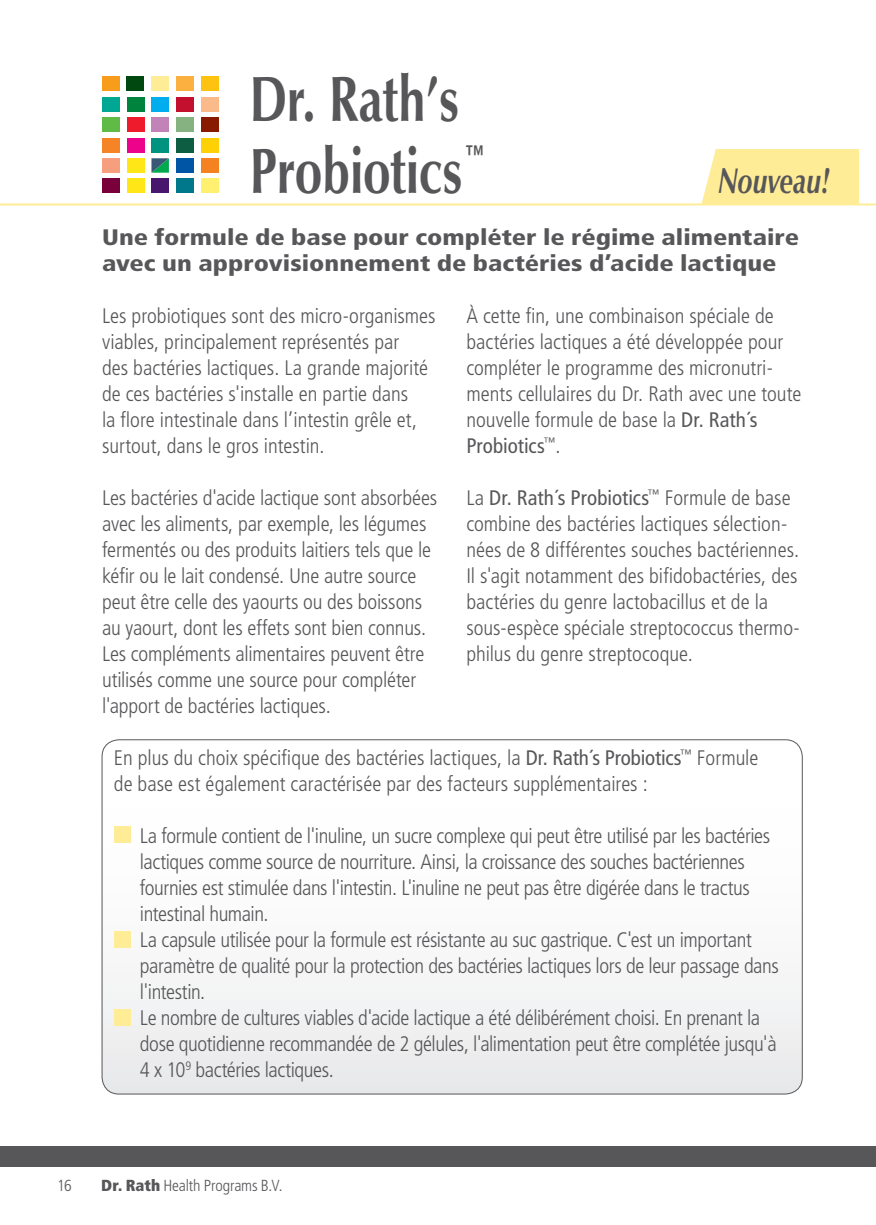
<style>
.page{position:relative;width:876px;height:1225px;background:#fff}
.page>*{position:absolute;margin:0;border:0;box-sizing:border-box;transform-origin:0 0}
.t1{font:64.4px "Zapf Humnst PL Bold A";color:#575659;scale:.75 1}
.t2{font:36px "Zapf Humnst PL Bold Italic A";color:#575659;scale:.73 1}
.t3{font:900 condensed 22.4px/26px "Frutiger LT";color:#575659;scale:1.19 1}
.t4{font:300 condensed 21px/26px "Frutiger LT";letter-spacing:-.01em;color:#575659}
.t5{font:300 condensed 16px "Frutiger LT";letter-spacing:-.01em;color:#575659}
.s1{font-weight:400}
.s2{font-weight:900}
</style>
<div class="page">
<div style="left:0;top:1146px;width:876px;height:21px;background:#575659"></div>
<svg style="left:102px;top:740px;width:700px;height:354px"></svg>
<div style="left:114px;top:826px;width:16px;height:17px;background:#ffec96"></div>
<div style="left:114px;top:930px;width:16px;height:17px;background:#ffec96"></div>
<div style="left:114px;top:1008px;width:16px;height:17px;background:#ffec96"></div>
<div style="left:176px;top:158px;width:18px;height:15px;background:#0155a5"></div>
<div style="left:201px;top:158px;width:17px;height:15px;background:#f58220"></div>
<svg style="left:151px;top:158px;width:18px;height:15px"></svg>
<div style="left:102px;top:77px;width:17px;height:14px;background:#f89c1c"></div>
<div style="left:127px;top:97px;width:17px;height:15px;background:#00843d"></div>
<div style="left:127px;top:77px;width:17px;height:14px;background:#004710"></div>
<div style="left:151px;top:97px;width:18px;height:15px;background:#00aeef"></div>
<div style="left:176px;top:77px;width:18px;height:14px;background:#fbb03f"></div>
<div style="left:176px;top:97px;width:18px;height:15px;background:#c3102f"></div>
<div style="left:127px;top:138px;width:17px;height:14px;background:#ed028c"></div>
<div style="left:151px;top:138px;width:18px;height:14px;background:#00937f"></div>
<div style="left:201px;top:138px;width:17px;height:14px;background:#fed105"></div>
<div style="left:201px;top:77px;width:17px;height:14px;background:#fec210"></div>
<div style="left:201px;top:97px;width:17px;height:15px;background:#faba8a"></div>
<div style="left:127px;top:117px;width:17px;height:15px;background:#ee1b2c"></div>
<div style="left:151px;top:117px;width:18px;height:15px;background:#c183b8"></div>
<div style="left:176px;top:117px;width:18px;height:15px;background:#86b282"></div>
<div style="left:201px;top:117px;width:17px;height:15px;background:#891a02"></div>
<div style="left:102px;top:158px;width:17px;height:15px;background:#f69e7d"></div>
<div style="left:102px;top:179px;width:17px;height:14px;background:#7a003b"></div>
<div style="left:127px;top:179px;width:17px;height:14px;background:#ffe616"></div>
<div style="left:176px;top:138px;width:18px;height:14px;background:#0c5d41"></div>
<div style="left:102px;top:97px;width:17px;height:15px;background:#00a894"></div>
<div style="left:151px;top:179px;width:18px;height:14px;background:#48166d"></div>
<div style="left:102px;top:117px;width:17px;height:15px;background:#60bb46"></div>
<div style="left:176px;top:179px;width:18px;height:14px;background:#00788b"></div>
<div style="left:102px;top:138px;width:17px;height:14px;background:#f58427"></div>
<div style="left:201px;top:179px;width:17px;height:14px;background:#fff06f"></div>
<div style="left:127px;top:158px;width:17px;height:15px;background:#ffe616"></div>
<div style="left:151px;top:77px;width:18px;height:14px;background:#ffec96"></div>
<hr style="left:0;top:203px;width:876px;height:2px;background:#ffec96">
<div style="left:701px;top:149px;width:158px;height:55px;background:#ffec96"></div>
<h1 class="t1" style="left:250px;top:59px;width:282px">Dr. Rath’s</h1>
<h1 class="t1" style="left:250px;top:131px;width:317px">Probiotics<sup>™</sup></h1>
<h2 class="t2" style="left:719px;top:158px;width:154px">Nouveau!</h2>
<p class="t3" style="left:102px;top:224px;width:587px">Une formule de base pour compléter le régime alimentaire avec un approvisionnement de bactéries d’acide lactique</p>
<p class="t4" style="left:102px;top:303px;width:335px">Les probiotiques sont des micro-organismes viables, principalement représentés par<br>des bactéries lactiques. La grande majorité de ces bactéries s'installe en partie dans<br>la flore intestinale dans l’intestin grêle et, surtout, dans le gros intestin.</p>
<p class="t4" style="left:102px;top:485px;width:337px">Les bactéries d'acide lactique sont absorbées avec les aliments, par exemple, les légumes fermentés ou des produits laitiers tels que le kéfir ou le lait condensé. Une autre source peut être celle des yaourts ou des boissons au yaourt, dont les effets sont bien connus.<br>Les compléments alimentaires peuvent être utilisés comme une source pour compléter l'apport de bactéries lactiques.</p>
<p class="t4" style="left:466px;top:303px;width:336px">À cette fin, une combinaison spéciale de bactéries lactiques a été développée pour compléter le programme des micronutri&shy;ments cellulaires du Dr. Rath avec une toute nouvelle formule de base la <span class="s1">Dr. Rath´s Probiotics</span><sup>™</sup>.</p>
<p class="t4" style="left:466px;top:485px;width:335px">La <span class="s1">Dr. Rath´s Probiotics</span><sup>™</sup> Formule de base combine des bactéries lactiques sélection&shy;nées de 8 différentes souches bactériennes.<br>Il s'agit notamment des bifidobactéries, des bactéries du genre lactobacillus et de la sous-espèce spéciale streptococcus thermo&shy;philus du genre streptocoque.</p>
<p class="t4" style="left:114px;top:745px;width:646px">En plus du choix spécifique des bactéries lactiques, la <span class="s1">Dr. Rath´s Probiotics</span><sup>™</sup> Formule de base est également caractérisée par des facteurs supplémentaires :</p>
<p class="t4" style="left:140px;top:823px;width:640px">La formule contient de l'inuline, un sucre complexe qui peut être utilisé par les bactéries lactiques comme source de nourriture. Ainsi, la croissance des souches bactériennes fournies est stimulée dans l'intestin. L'inuline ne peut pas être digérée dans le tractus intestinal humain.<br>La capsule utilisée pour la formule est résistante au suc gastrique. C'est un important paramètre de qualité pour la protection des bactéries lactiques lors de leur passage dans l'intestin.<br>Le nombre de cultures viables d'acide lactique a été délibérément choisi. En prenant la dose quotidienne recommandée de 2 gélules, l'alimentation peut être complétée jusqu'à 4 x 10<sup>9</sup> bactéries lactiques.</p>
<p class="t5" style="left:57px;top:1176px;width:16px">16</p>
<p class="t5" style="left:101px;top:1176px;width:183px"><span class="s2">Dr. Rath</span> Health Programs B.V.</p>
</div>
